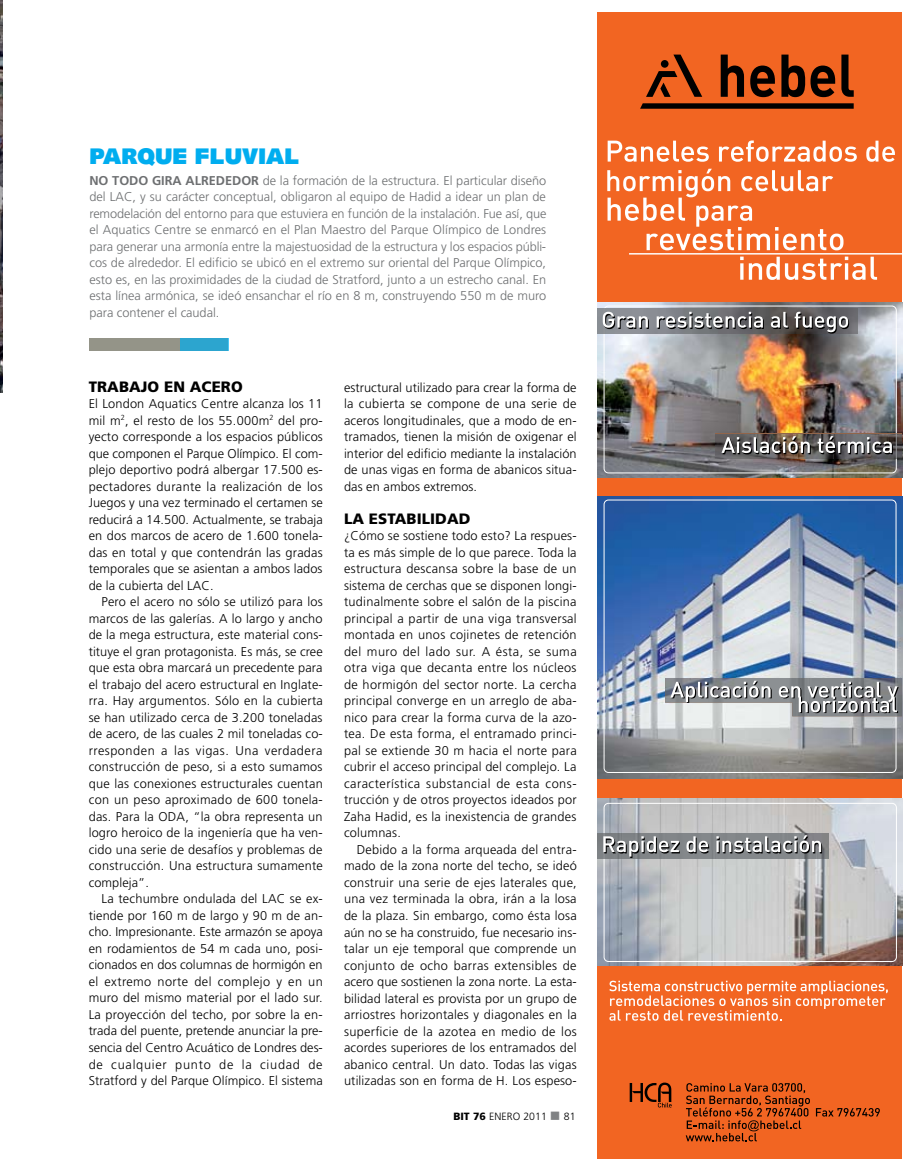
<style>
.page{position:relative;width:915px;height:1170px;background:#fff}
.page>*{position:absolute;margin:0;border:0;box-sizing:border-box;transform-origin:0 0}
.t1{font:900 22.5px "Syntax";letter-spacing:-.005em;color:#00adef}
.t2{font:900 15px "Frutiger";letter-spacing:.005em;color:#000}
.t3{font:300 12.75px/16.5px "Frutiger";letter-spacing:.015em;color:#000;text-align:justify}
.t4{font:300 12.75px/16.5px "Frutiger";color:#6d6f71;text-align:justify}
.t5{font:300 10.5px "Frutiger";letter-spacing:.005em;color:#000}
.s1{font-weight:700}
.s2{font-weight:900}
.s3{color:#808284}
</style>
<div class="page">
<div style="left:89px;top:338px;width:139px;height:12px;background:#949488"></div>
<div style="left:180px;top:338px;width:48px;height:12px;background:#2ca5cf"></div>
<img style="left:0;top:0;width:3px;height:393px">
<div style="left:597px;top:12px;width:304px;height:1146px;background:#f26522"></div>
<svg style="left:640px;top:103px;width:213px;height:6px"></svg>
<svg style="left:646px;top:55px;width:56px;height:42px"></svg>
<svg style="left:720px;top:55px;width:23px;height:42px"></svg>
<svg style="left:750px;top:66px;width:24px;height:31px"></svg>
<svg style="left:781px;top:55px;width:23px;height:42px"></svg>
<svg style="left:810px;top:66px;width:24px;height:31px"></svg>
<svg style="left:841px;top:55px;width:12px;height:42px"></svg>
<div style="left:660px;top:60px;width:8px;height:8px;background:#000;border-radius:50%"></div>
<img style="left:597px;top:496px;width:304px;height:282px">
<div style="left:603px;top:499px;width:293px;height:273px;border:1px solid #fff;border-radius:4px"></div>
<svg style="left:815px;top:1108px;width:64px;height:8px"></svg>
<svg style="left:685px;top:1083px;width:124px;height:58px"></svg>
<svg style="left:629px;top:1082px;width:42px;height:25px"></svg>
<hr style="left:628px;top:253px;width:275px;height:1px;background:#fff">
<svg style="left:740px;top:256px;width:136px;height:24px"></svg>
<svg style="left:607px;top:169px;width:236px;height:81px"></svg>
<svg style="left:607px;top:141px;width:101px;height:21px"></svg>
<svg style="left:719px;top:140px;width:137px;height:22px"></svg>
<svg style="left:866px;top:141px;width:28px;height:21px"></svg>
<svg style="left:609px;top:980px;width:278px;height:40px"></svg>
<img style="left:597px;top:302px;width:304px;height:175px">
<div style="left:603px;top:305px;width:293px;height:168px;border:1px solid #fff;border-radius:4px"></div>
<svg style="left:602px;top:308px;width:255px;height:25px;background:#7e7e81"></svg>
<img style="left:896px;top:434px;width:5px;height:25px">
<svg style="left:715px;top:434px;width:181px;height:25px;background:#726e6d"></svg>
<img style="left:597px;top:798px;width:304px;height:167px">
<div style="left:603px;top:802px;width:293px;height:159px;border:1px solid #fff;border-radius:4px"></div>
<img style="left:597px;top:833px;width:6px;height:25px">
<svg style="left:603px;top:833px;width:225px;height:25px;background:#8d8f91"></svg>
<svg style="left:665px;top:678px;width:236px;height:38px;background:#9fa2a4"></svg>
<h1 class="t1" style="left:89px;top:143px;width:194px">PARQUE FLUVIAL</h1>
<p class="t4" style="left:89px;top:172px;width:458px"><span class="s1">NO TODO GIRA ALREDEDOR</span> de la formación de la estructura. El particular diseño del LAC, y su carácter conceptual, obligaron al equipo de Hadid a idear un plan de remodelación del entorno para que estuviera en función de la instalación. Fue así, que el Aquatics Centre se enmarcó en el Plan Maestro del Parque Olímpico de Londres para generar una armonía entre la majestuosidad de la estructura y los espacios públi&shy;cos de alrededor. El edificio se ubicó en el extremo sur oriental del Parque Olímpico, esto es, en las proximidades de la ciudad de Stratford, junto a un estrecho canal. En esta línea armónica, se ideó ensanchar el río en 8 m, construyendo 550 m de muro para contener el caudal.</p>
<p class="t2" style="left:89px;top:377px;width:154px">TRABAJO EN ACERO</p>
<p class="t3" style="left:89px;top:395px;width:235px">El London Aquatics Centre alcanza los 11 mil m<sup>2</sup>, el resto de los 55.000m<sup>2</sup> del pro&shy;yecto corresponde a los espacios públicos que componen el Parque Olímpico. El com&shy;plejo deportivo podrá albergar 17.500 es&shy;pectadores durante la realización de los Juegos y una vez terminado el certamen se reducirá a 14.500. Actualmente, se trabaja en dos marcos de acero de 1.600 tonela&shy;das en total y que contendrán las gradas temporales que se asientan a ambos lados de la cubierta del LAC.</p>
<p class="t3" style="left:89px;top:593px;width:236px;text-indent:13px">Pero el acero no sólo se utilizó para los marcos de las galerías. A lo largo y ancho de la mega estructura, este material cons&shy;tituye el gran protagonista. Es más, se cree que esta obra marcará un precedente para el trabajo del acero estructural en Inglate&shy;rra. Hay argumentos. Sólo en la cubierta se han utilizado cerca de 3.200 toneladas de acero, de las cuales 2 mil toneladas co&shy;rresponden a las vigas. Una verdadera construcción de peso, si a esto sumamos que las conexiones estructurales cuentan con un peso aproximado de 600 tonela&shy;das. Para la ODA, “la obra representa un logro heroico de la ingeniería que ha ven&shy;cido una serie de desafíos y problemas de construcción. Una estructura sumamente compleja”.</p>
<p class="t3" style="left:89px;top:890px;width:235px;text-indent:13px">La techumbre ondulada del LAC se ex&shy;tiende por 160 m de largo y 90 m de an&shy;cho. Impresionante. Este armazón se apoya en rodamientos de 54 m cada uno, posi&shy;cionados en dos columnas de hormigón en el extremo norte del complejo y en un muro del mismo material por el lado sur.<br>La proyección del techo, por sobre la en&shy;trada del puente, pretende anunciar la pre&shy;sencia del Centro Acuático de Londres des&shy;de cualquier punto de la ciudad de Stratford y del Parque Olímpico. El sistema</p>
<p class="t3" style="left:344px;top:379px;width:234px">estructural utilizado para crear la forma de la cubierta se compone de una serie de aceros longitudinales, que a modo de en&shy;tramados, tienen la misión de oxigenar el interior del edificio mediante la instalación de unas vigas en forma de abanicos situa&shy;das en ambos extremos.</p>
<p class="t2" style="left:344px;top:509px;width:128px">LA ESTABI LIDAD</p>
<p class="t3" style="left:344px;top:527px;width:234px">¿Cómo se sostiene todo esto? La respues&shy;ta es más simple de lo que parece. Toda la estructura descansa sobre la base de un sistema de cerchas que se disponen longi&shy;tudinalmente sobre el salón de la piscina principal a partir de una viga transversal montada en unos cojinetes de retención del muro del lado sur. A ésta, se suma otra viga que decanta entre los núcleos de hormigón del sector norte. La cercha principal converge en un arreglo de aba&shy;nico para crear la forma curva de la azo&shy;tea. De esta forma, el entramado princi&shy;pal se extiende 30 m hacia el norte para cubrir el acceso principal del complejo. La característica substancial de esta cons&shy;trucción y de otros proyectos ideados por Zaha Hadid, es la inexistencia de grandes columnas.</p>
<p class="t3" style="left:344px;top:841px;width:234px;text-indent:13px">Debido a la forma arqueada del entra&shy;mado de la zona norte del techo, se ideó construir una serie de ejes laterales que, una vez terminada la obra, irán a la losa de la plaza. Sin embargo, como ésta losa aún no se ha construido, fue necesario ins&shy;talar un eje temporal que comprende un conjunto de ocho barras extensibles de acero que sostienen la zona norte. La esta&shy;bilidad lateral es provista por un grupo de arriostres horizontales y diagonales en la superficie de la azotea en medio de los acordes superiores de los entramados del abanico central. Un dato. Todas las vigas utilizadas son en forma de H. Los espeso-</p>
<p class="t5" style="left:453px;top:1110px;width:124px"><span class="s2">BIT 76</span> enero 2011 <span class="s3">■</span> 81</p>
</div>
